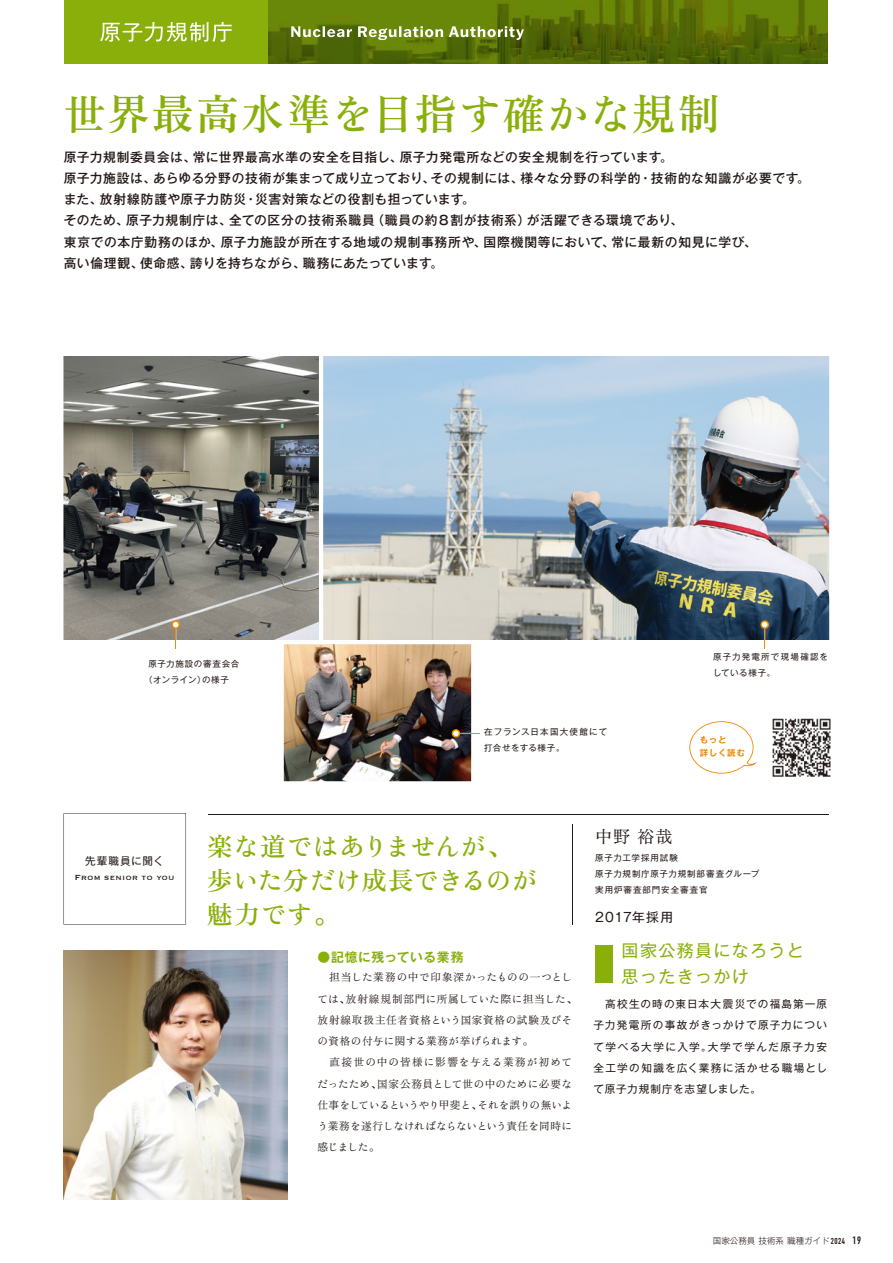
<style>
.page{position:relative;width:893px;height:1263px;background:#fff}
.page>*{position:absolute;margin:0;border:0;box-sizing:border-box;transform-origin:0 0}
.t1{font:700 42.45px "Zen Old Mincho";letter-spacing:.03em;color:#8aaf0b}
.t2{font:700 25.5px/34px "Zen Old Mincho";letter-spacing:.01em;color:#8aaf0b}
.t3{font:16.95px/25.5px "Gothic MB101 Pro";letter-spacing:.08em;color:#8aaf0b}
.t4{font:16.95px "Zen Old Mincho";color:#221815}
.t5{font:500 12.75px/21.3px "Gothic MB101 Pro";letter-spacing:.045em;color:#221815}
.t6{font:700 12.75px "Gothic MB101 Pro De";letter-spacing:.045em;color:#8aaf0b}
.t7{font:12.75px "Gothic MB101 Pro";letter-spacing:.065em;color:#221815}
.t8{font:10.65px/21.3px "Zen Old Mincho";letter-spacing:.035em;color:#221815}
.t9{font:10.65px/21.3px "Gothic MB101 Pro";letter-spacing:.1em;color:#221815;text-align:justify}
.t10{font:10.65px "Gothic MB101 Pro";letter-spacing:.075em;color:#221815}
.t11{font:9.6px "Copperplate";letter-spacing:.035em;color:#221815}
.t12{font:8.55px/15.9px "Gothic MB101 Pro";letter-spacing:.095em;color:#221815}
.t13{font:8.55px/15.9px "Gothic MB101 Pro";letter-spacing:.075em;color:#221815}
.t14{font:300 8.55px "Gothic MB101 Pro";color:#221815}
.t15{font:8.55px/15.9px "Gothic MB101 Pro";letter-spacing:.12em;color:#221815}
.t16{font:700 8.55px/12.8px "Gothic MB101 Pro De";letter-spacing:.075em;color:#f08500}
.s1{font-family:"DIN Engschrift Std";font-weight:400}
.s2{font-family:"DIN Engschrift Std";font-weight:400;font-size:10.65px}
</style>
<div class="page">
<div style="left:64px;top:0;width:764px;height:64px;background:#8aaf0b"></div>
<img style="left:268px;top:0;width:560px;height:64px">
<div style="left:595px;top:946px;width:18px;height:37px;background:#8aaf0b"></div>
<svg style="left:100px;top:22px;width:132px;height:20px"></svg>
<img style="left:323px;top:356px;width:506px;height:284px">
<img style="left:63px;top:356px;width:256px;height:284px">
<hr style="left:208px;top:814px;width:621px;height:1px;background:#221815">
<svg style="left:64px;top:813px;width:122px;height:111px"></svg>
<hr style="left:572px;top:824px;width:1px;height:100px;background:#221815">
<img style="left:772px;top:718px;width:59px;height:59px">
<svg style="left:689px;top:721px;width:69px;height:53px"></svg>
<img style="left:64px;top:951px;width:224px;height:248px">
<img style="left:284px;top:644px;width:187px;height:137px">
<svg style="left:760px;top:620px;width:9px;height:28px"></svg>
<svg style="left:452px;top:729px;width:28px;height:9px"></svg>
<svg style="left:171px;top:620px;width:9px;height:28px"></svg>
<svg style="left:291px;top:26px;width:61px;height:11px"></svg>
<svg style="left:358px;top:26px;width:85px;height:14px"></svg>
<svg style="left:449px;top:26px;width:75px;height:14px"></svg>
<h1 class="t1" style="left:64px;top:89px;width:658px">世界最高水準を目指す確かな規制</h1>
<p class="t5" style="left:64px;top:145px;width:748px">原子力規制委員会は、常に世界最高水準の安全を目指し、原子力発電所などの安全規制を行っています。<br>原子力施設は、あらゆる分野の技術が集まって成り立っており、その規制には、様々な分野の科学的・技術的な知識が必要です。また、放射線防護や原子力防災・災害対策などの役割も担っています。<br>そのため、原子力規制庁は、全ての区分の技術系職員（職員の約８割が技術系）が活躍できる環境であり、<br>東京での本庁勤務のほか、原子力施設が所在する地域の規制事務所や、国際機関等において、常に最新の知見に学び、<br>高い倫理観、使命感、誇りを持ちながら、職務にあたっています。</p>
<p class="t13" style="left:144px;top:654px;width:97px;text-indent:4px">原子力施設の審査会合（オンライン）の様子</p>
<p class="t12" style="left:484px;top:722px;width:125px">在フランス日本国大使館にて打合せをする様子。</p>
<p class="t15" style="left:713px;top:648px;width:116px">原子力発電所で現場確認をしている様子。</p>
<p class="t16" style="left:700px;top:732px;width:47px">もっと<br>詳しく読む</p>
<p class="t10" style="left:85px;top:852px;width:80px">先輩職員に聞く</p>
<p class="t11" style="left:75px;top:871px;width:101px">From senior to you</p>
<h2 class="t2" style="left:207px;top:830px;width:332px">楽な道ではありませんが、歩いた分だけ成長できるのが魅力です。</h2>
<p class="t6" style="left:318px;top:946px;width:147px">●記憶に残っている業務</p>
<p class="t8" style="left:318px;top:967px;width:261px">　担当した業務の中で印象深かったものの一つとしては、放射線規制部門に所属していた際に担当した、放射線取扱主任者資格という国家資格の試験及びその資格の付与に関する業務が挙げられます。<br>　直接世の中の皆様に影響を与える業務が初めてだったため、国家公務員として世の中のために必要な仕事をしているというやり甲斐と、それを誤りの無いよう業務を遂行しなければならないという責任を同時に感じました。</p>
<h3 class="t4" style="left:595px;top:827px;width:79px">中野 裕哉</h3>
<p class="t12" style="left:595px;top:848px;width:166px">原子力工学採用試験<br>原子力規制庁原子力規制部審査グループ実用炉審査部門安全審査官</p>
<p class="t7" style="left:595px;top:906px;width:79px">2017年採用</p>
<h3 class="t3" style="left:622px;top:936px;width:184px">国家公務員になろうと思ったきっかけ</h3>
<p class="t9" style="left:593px;top:992px;width:235px">　高校生の時の東日本大震災での福島第一原子力発電所の事故がきっかけで原子力について学べる大学に入学。大学で学んだ原子力安全工学の知識を広く業務に活かせる職場として原子力規制庁を志望しました。</p>
<p class="t14" style="left:713px;top:1233px;width:150px">国家公務員 技術系 職種ガイド<span class="s1">2024</span> <span class="s2">19</span></p>
</div>
